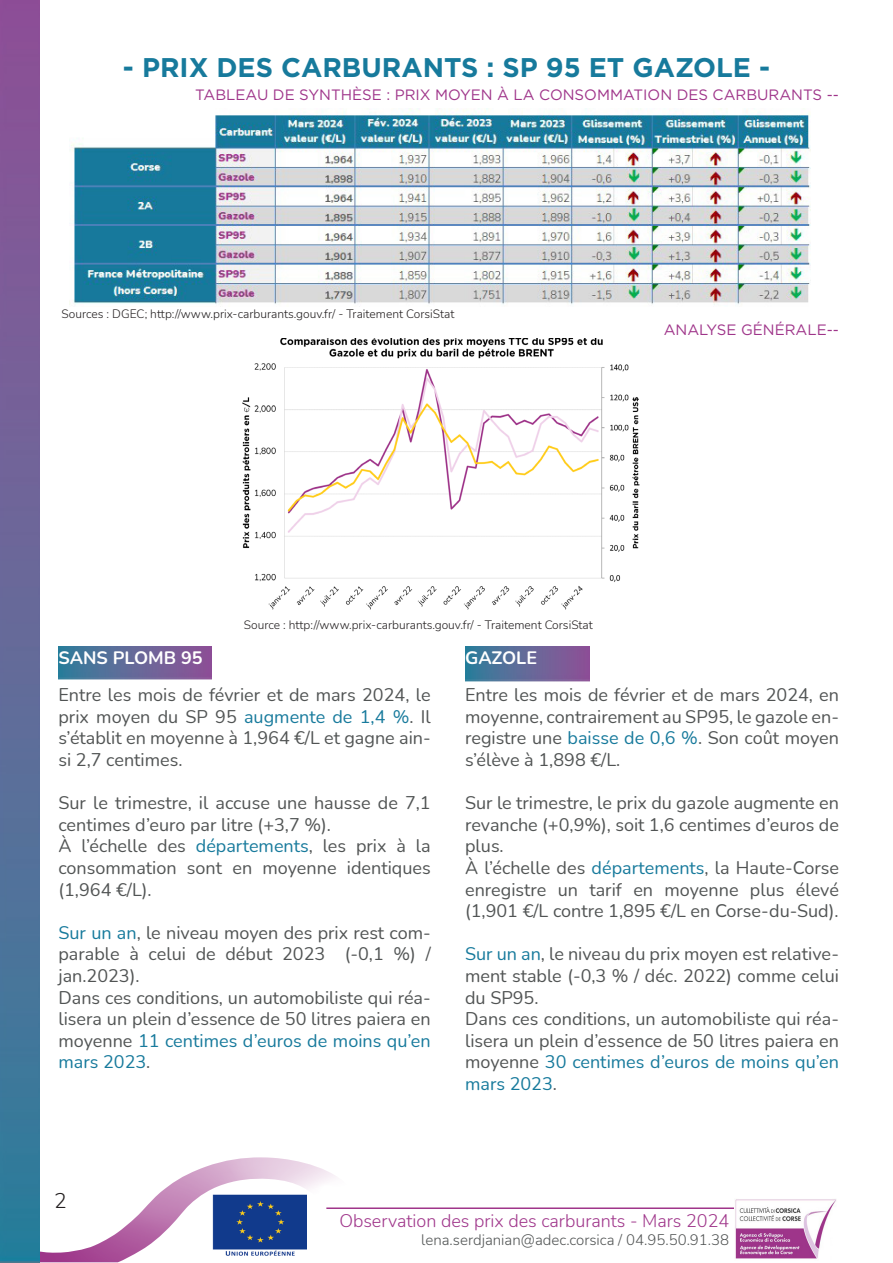
<style>
.page{position:relative;width:893px;height:1263px;background:#fff}
.page>*{position:absolute;margin:0;border:0;box-sizing:border-box;transform-origin:0 0}
.t1{font:700 27px "Gotham HTF";color:#177a9c}
.t2{font:300 21px "Nunito";color:#231f20}
.t3{font:18px/21.6px "Nunito";color:#515454;text-align:justify}
.t4{font:300 18px "Nunito";color:#9f358a}
.t5{font:700 18px "Nunito";color:#fff}
.t6{font:15px "Gotham HTF";color:#9f358a}
.t7{font:300 15px "Nunito";color:#515454}
.t8{font:300 12px "Nunito";color:#231f20}
.s1{color:#177a9c}
</style>
<div class="page">
<svg style="left:39px;top:1157px;width:297px;height:105px"></svg>
<hr style="left:326px;top:1207px;width:409px;height:2px;background:#9f358a">
<img style="left:735px;top:1199px;width:101px;height:60px">
<img style="left:0;top:0;width:39px;height:1263px">
<img style="left:465px;top:646px;width:124px;height:36px">
<img style="left:58px;top:646px;width:154px;height:33px">
<img style="left:212px;top:1194px;width:95px;height:62px">
<img style="left:69px;top:109px;width:742px;height:196px">
<img style="left:242px;top:339px;width:398px;height:271px">
<p class="t1" style="left:123px;top:52px;width:649px">- PRIX DES CARBURANTS : SP 95 ET GAZOLE -</p>
<p class="t6" style="left:195px;top:86px;width:645px">TABLEAU DE SYNTHÈSE : PRIX MOYEN À LA CONSOMMATION DES CARBURANTS --</p>
<p class="t8" style="left:62px;top:306px;width:394px">Sources : DGEC; http://www.prix-carburants.gouv.fr/ - Traitement CorsiStat</p>
<p class="t6" style="left:664px;top:321px;width:177px">ANALYSE GÉNÉRALE--</p>
<p class="t8" style="left:244px;top:616px;width:350px">Source : http://www.prix-carburants.gouv.fr/ - Traitement CorsiStat</p>
<p class="t5" style="left:58px;top:645px;width:146px">SANS PLOMB 95</p>
<p class="t3" style="left:58px;top:683px;width:374px">Entre les mois de février et de mars 2024, le prix moyen du SP 95 <span class="s1">augmente de 1,4 %</span>. Il s’établit en moyenne à 1,964 €/L et gagne ain&shy;si 2,7 centimes.</p>
<p class="t3" style="left:58px;top:791px;width:374px">Sur le trimestre, il accuse une hausse de 7,1 centimes d’euro par litre (+3,7 %).</p>
<p class="t3" style="left:58px;top:834px;width:374px">À l’échelle des <span class="s1">départements</span>, les prix à la consommation sont en moyenne identiques (1,964 €/L).</p>
<p class="t3" style="left:58px;top:921px;width:374px"><span class="s1">Sur un an</span>, le niveau moyen des prix rest com&shy;parable à celui de début 2023 (-0,1 %) / jan.2023).</p>
<p class="t3" style="left:58px;top:986px;width:374px">Dans ces conditions, un automobiliste qui réa&shy;lisera un plein d’essence de 50 litres paiera en moyenne <span class="s1">11 centimes d’euros de moins qu’en mars 2023</span>.</p>
<p class="t5" style="left:465px;top:645px;width:74px">GAZOLE</p>
<p class="t3" style="left:465px;top:683px;width:375px">Entre les mois de février et de mars 2024, en moyenne, contrairement au SP95, le gazole en&shy;registre une <span class="s1">baisse de 0,6 %</span>. Son coût moyen s’élève à 1,898 €/L.</p>
<p class="t3" style="left:465px;top:791px;width:375px">Sur le trimestre, le prix du gazole augmente en revanche (+0,9%), soit 1,6 centimes d’euros de plus.</p>
<p class="t3" style="left:465px;top:856px;width:375px">À l’échelle des <span class="s1">départements</span>, la Haute-Corse enregistre un tarif en moyenne plus élevé (1,901 €/L contre 1,895 €/L en Corse-du-Sud).</p>
<p class="t3" style="left:465px;top:942px;width:375px"><span class="s1">Sur un an</span>, le niveau du prix moyen est relative&shy;ment stable (-0,3 % / déc. 2022) comme celui du SP95.</p>
<p class="t3" style="left:465px;top:1007px;width:375px">Dans ces conditions, un automobiliste qui réa&shy;lisera un plein d’essence de 50 litres paiera en moyenne <span class="s1">30 centimes d’euros de moins qu’en mars 2023</span>.</p>
<p class="t2" style="left:54px;top:1186px;width:14px">2</p>
<p class="t4" style="left:339px;top:1208px;width:391px">Observation des prix des carburants - Mars 2024</p>
<p class="t7" style="left:421px;top:1229px;width:309px">lena.serdjanian@adec.corsica / 04.95.50.91.38</p>
</div>
